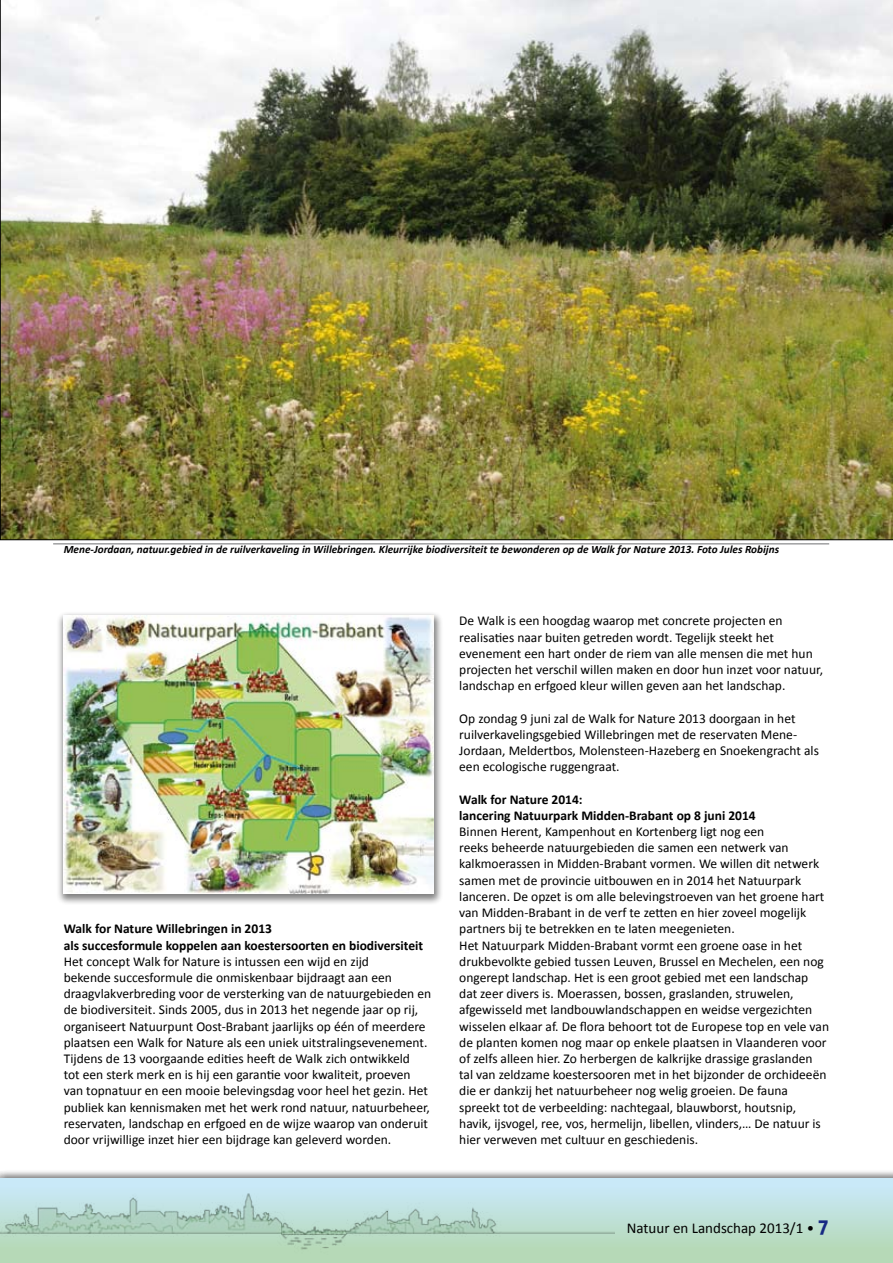
<style>
.page{position:relative;width:893px;height:1263px;background:#fff}
.page>*{position:absolute;margin:0;border:0;box-sizing:border-box;transform-origin:0 0}
.t1{font:15px "Calibri";color:#000}
.t2{font:13.5px/16.2px "Calibri";color:#000}
.t3{font:700 13.5px/16.2px "Calibri";color:#000}
.t4{font:italic 700 11.25px "Calibri";color:#000}
.s1{font-family:"The Sans Office";font-weight:700;font-size:21px;color:#172983}
</style>
<div class="page">
<div style="left:0;top:1169px;width:893px;height:94px;background:#000;opacity:.5"></div>
<div style="left:0;top:1179px;width:893px;height:84px;background:linear-gradient(to bottom,#caeafd,#b3d7af)"></div>
<img style="left:0;top:1177px;width:614px;height:82px">
<div style="left:55px;top:609px;width:425px;height:333px;background:#000;opacity:.5"></div>
<img style="left:64px;top:615px;width:370px;height:278px">
<img style="left:0;top:0;width:893px;height:540px">
<hr style="left:53px;top:543px;width:776px;height:1px;background:#707173">
<p class="t4" style="left:64px;top:542px;width:717px">Mene-Jordaan, natuur.gebied in de ruilverkaveling in Willebringen. Kleurrijke biodiversiteit te bewonderen op de Walk for Nature 2013. Foto Jules Robijns</p>
<p class="t3" style="left:64px;top:921px;width:361px">Walk for Nature Willebringen in 2013<br>als succesformule koppelen aan koestersoorten en biodiversiteit</p>
<p class="t2" style="left:64px;top:953px;width:369px">Het concept Walk for Nature is intussen een wijd en zijd<br>bekende succesformule die onmiskenbaar bijdraagt aan een draagvlakverbreding voor de versterking van de natuurgebieden en de biodiversiteit. Sinds 2005, dus in 2013 het negende jaar op rij, organiseert Natuurpunt Oost-Brabant jaarlijks op één of meerdere plaatsen een Walk for Nature als een uniek uitstralingsevenement.<br>Tijdens de 13 voorgaande edities heeft de Walk zich ontwikkeld<br>tot een sterk merk en is hij een garantie voor kwaliteit, proeven van topnatuur en een mooie belevingsdag voor heel het gezin. Het publiek kan kennismaken met het werk rond natuur, natuurbeheer, reservaten, landschap en erfgoed en de wijze waarop van onderuit door vrijwillige inzet hier een bijdrage kan geleverd worden.</p>
<p class="t2" style="left:459px;top:613px;width:365px">De Walk is een hoogdag waarop met concrete projecten en realisaties naar buiten getreden wordt. Tegelijk steekt het evenement een hart onder de riem van alle mensen die met hun projecten het verschil willen maken en door hun inzet voor natuur, landschap en erfgoed kleur willen geven aan het landschap.</p>
<p class="t2" style="left:459px;top:710px;width:361px">Op zondag 9 juni zal de Walk for Nature 2013 doorgaan in het ruilverkavelingsgebied Willebringen met de reservaten Mene-Jordaan, Meldertbos, Molensteen-Hazeberg en Snoekengracht als een ecologische ruggengraat.</p>
<p class="t3" style="left:459px;top:791px;width:298px">Walk for Nature 2014:<br>lancering Natuurpark Midden-Brabant op 8 juni 2014</p>
<p class="t2" style="left:459px;top:823px;width:371px">Binnen Herent, Kampenhout en Kortenberg ligt nog een<br>reeks beheerde natuurgebieden die samen een netwerk van kalkmoerassen in Midden-Brabant vormen. We willen dit netwerk samen met de provincie uitbouwen en in 2014 het Natuurpark lanceren. De opzet is om alle belevingstroeven van het groene hart van Midden-Brabant in de verf te zetten en hier zoveel mogelijk partners bij te betrekken en te laten meegenieten.<br>Het Natuurpark Midden-Brabant vormt een groene oase in het drukbevolkte gebied tussen Leuven, Brussel en Mechelen, een nog ongerept landschap. Het is een groot gebied met een landschap dat zeer divers is. Moerassen, bossen, graslanden, struwelen, afgewisseld met landbouwlandschappen en weidse vergezichten wisselen elkaar af. De flora behoort tot de Europese top en vele van de planten komen nog maar op enkele plaatsen in Vlaanderen voor of zelfs alleen hier. Zo herbergen de kalkrijke drassige graslanden tal van zeldzame koestersooren met in het bijzonder de orchideeën die er dankzij het natuurbeheer nog welig groeien. De fauna spreekt tot de verbeelding: nachtegaal, blauwborst, houtsnip, havik, ijsvogel, ree, vos, hermelijn, libellen, vlinders,… De natuur is hier verweven met cultuur en geschiedenis.</p>
<p class="t1" style="left:627px;top:1219px;width:204px">Natuur en Landschap 2013/1 • <span class="s1">7</span></p>
</div>
